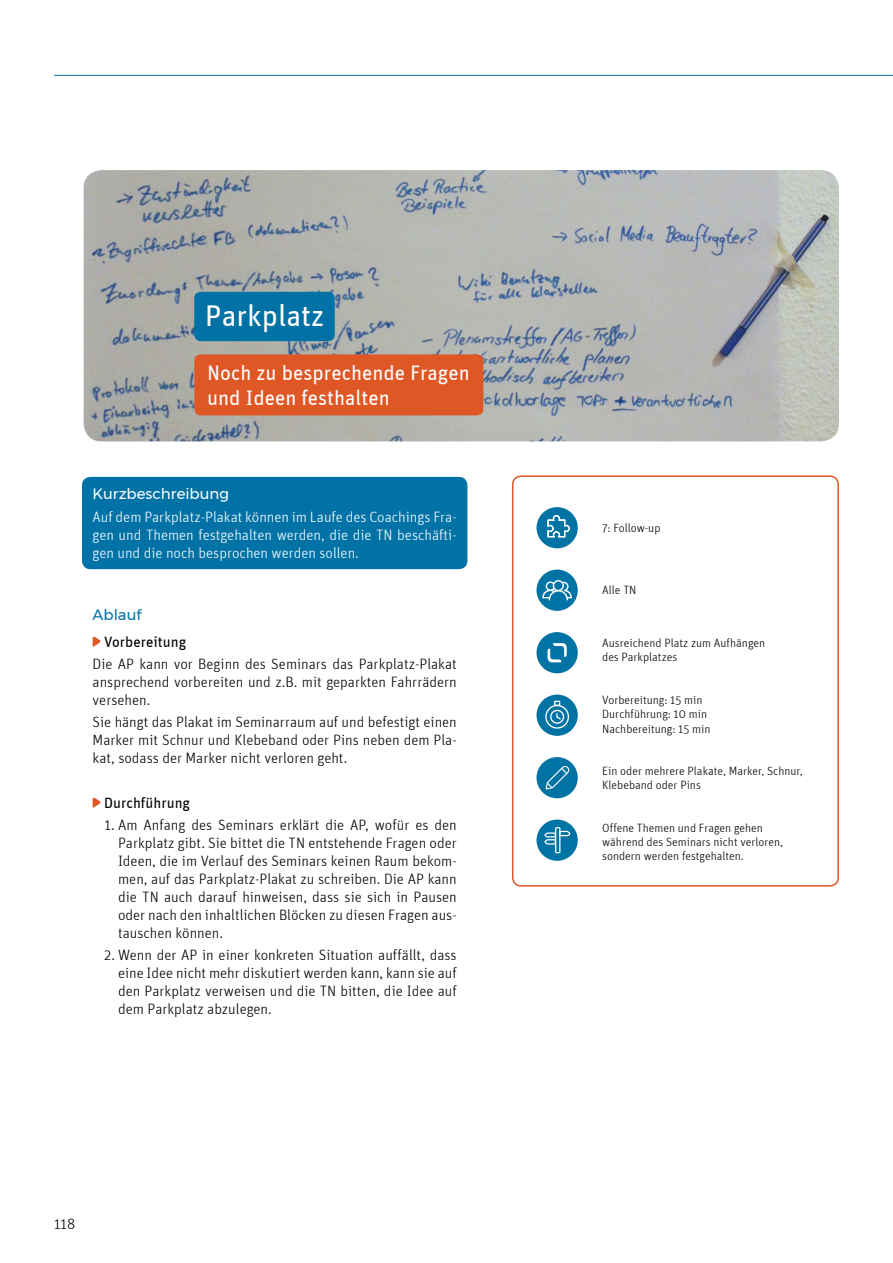
<style>
.page{position:relative;width:893px;height:1263px;background:#fff}
.page>*{position:absolute;margin:0;border:0;box-sizing:border-box;transform-origin:0 0}
.t1{font:30px "Unit";color:#fff}
.t2{font:21px/25.2px "Unit";color:#fff}
.t3{font:300 15px/18px "Unit";color:#000;text-align:justify}
.t4{font:300 15px/18px "Unit";color:#fff;text-align:justify}
.t5{font:15px "Unit";color:#000}
.t6{font:15px "Montserrat";color:#fff}
.t7{font:15px "Montserrat";color:#0072a6}
.t8{font:300 12px/14.4px "Unit";color:#000}
</style>
<div class="page">
<hr style="left:54px;top:75px;width:839px;height:1px;background:#0073a5">
<div style="left:512px;top:475px;width:327px;height:412px;border:2px solid #e05726;border-radius:9px"></div>
<div style="left:536px;top:570px;width:42px;height:41px;background:#0073a5;border-radius:50%"></div>
<svg style="left:542px;top:580px;width:30px;height:20px"></svg>
<div style="left:536px;top:507px;width:42px;height:41px;background:#0073a5;border-radius:50%"></div>
<div style="left:536px;top:695px;width:42px;height:41px;background:#0073a5;border-radius:50%"></div>
<svg style="left:545px;top:701px;width:24px;height:28px"></svg>
<div style="left:536px;top:819px;width:42px;height:42px;background:#0073a5;border-radius:50%"></div>
<svg style="left:544px;top:827px;width:26px;height:26px"></svg>
<div style="left:536px;top:757px;width:42px;height:41px;background:#0073a5;border-radius:50%"></div>
<svg style="left:546px;top:766px;width:23px;height:23px"></svg>
<div style="left:536px;top:632px;width:42px;height:41px;background:#0073a5;border-radius:50%"></div>
<svg style="left:547px;top:643px;width:20px;height:19px"></svg>
<svg style="left:547px;top:515px;width:23px;height:23px"></svg>
<img style="left:84px;top:170px;width:755px;height:271px">
<div style="left:82px;top:477px;width:385px;height:92px;background:#0072a6;border-radius:9px"></div>
<svg style="left:93px;top:636px;width:8px;height:11px"></svg>
<svg style="left:93px;top:797px;width:8px;height:11px"></svg>
<div style="left:194px;top:292px;width:141px;height:49px;background:#0072a6;border-radius:6px"></div>
<div style="left:194px;top:354px;width:289px;height:61px;background:#e05726;border-radius:6px"></div>
<h1 class="t1" style="left:205px;top:305px;width:121px">Parkplatz</h1>
<h2 class="t2" style="left:207px;top:361px;width:264px">Noch zu besprechende Fragen und Ideen festhalten</h2>
<p class="t6" style="left:93px;top:485px;width:138px">Kurzbeschreibung</p>
<p class="t4" style="left:93px;top:509px;width:366px">Auf dem Parkplatz-Plakat können im Laufe des Coachings Fra&shy;gen und Themen festgehalten werden, die die TN beschäfti&shy;gen und die noch besprochen werden sollen.</p>
<p class="t7" style="left:93px;top:606px;width:50px">Ablauf</p>
<p class="t5" style="left:104px;top:636px;width:84px">Vorbereitung</p>
<p class="t3" style="left:93px;top:656px;width:366px">Die AP kann vor Beginn des Seminars das Parkplatz-Plakat ansprechend vorbereiten und z.B. mit geparkten Fahrrädern versehen.</p>
<p class="t3" style="left:93px;top:714px;width:366px">Sie hängt das Plakat im Seminarraum auf und befestigt einen Marker mit Schnur und Klebeband oder Pins neben dem Pla&shy;kat, sodass der Marker nicht verloren geht.</p>
<p class="t5" style="left:104px;top:797px;width:88px">Durchführung</p>
<p class="t3" style="left:118px;top:817px;width:340px;text-indent:-14px">1. Am Anfang des Seminars erklärt die AP, wofür es den Parkplatz gibt. Sie bittet die TN entstehende Fragen oder Ideen, die im Verlauf des Seminars keinen Raum bekom&shy;men, auf das Parkplatz-Plakat zu schreiben. Die AP kann die TN auch darauf hinweisen, dass sie sich in Pausen oder nach den inhaltlichen Blöcken zu diesen Fragen aus&shy;tauschen können.</p>
<p class="t3" style="left:118px;top:947px;width:340px;text-indent:-14px">2. Wenn der AP in einer konkreten Situation auffällt, dass eine Idee nicht mehr diskutiert werden kann, kann sie auf den Parkplatz verweisen und die TN bitten, die Idee auf dem Parkplatz abzulegen.</p>
<p class="t3" style="left:54px;top:1216px;width:23px">118</p>
<p class="t8" style="left:602px;top:522px;width:60px">7: Follow-up</p>
<p class="t8" style="left:602px;top:583px;width:36px">Alle TN</p>
<p class="t8" style="left:602px;top:637px;width:164px">Ausreichend Platz zum Aufhängen des Parkplatzes</p>
<p class="t8" style="left:602px;top:693px;width:110px">Vorbereitung: 15 min<br>Durchführung: 10 min<br>Nachbereitung: 15 min</p>
<p class="t8" style="left:602px;top:764px;width:202px">Ein oder mehrere Plakate, Marker, Schnur,<br>Klebeband oder Pins</p>
<p class="t8" style="left:602px;top:821px;width:182px">Offene Themen und Fragen gehen während des Seminars nicht verloren, sondern werden festgehalten.</p>
</div>
